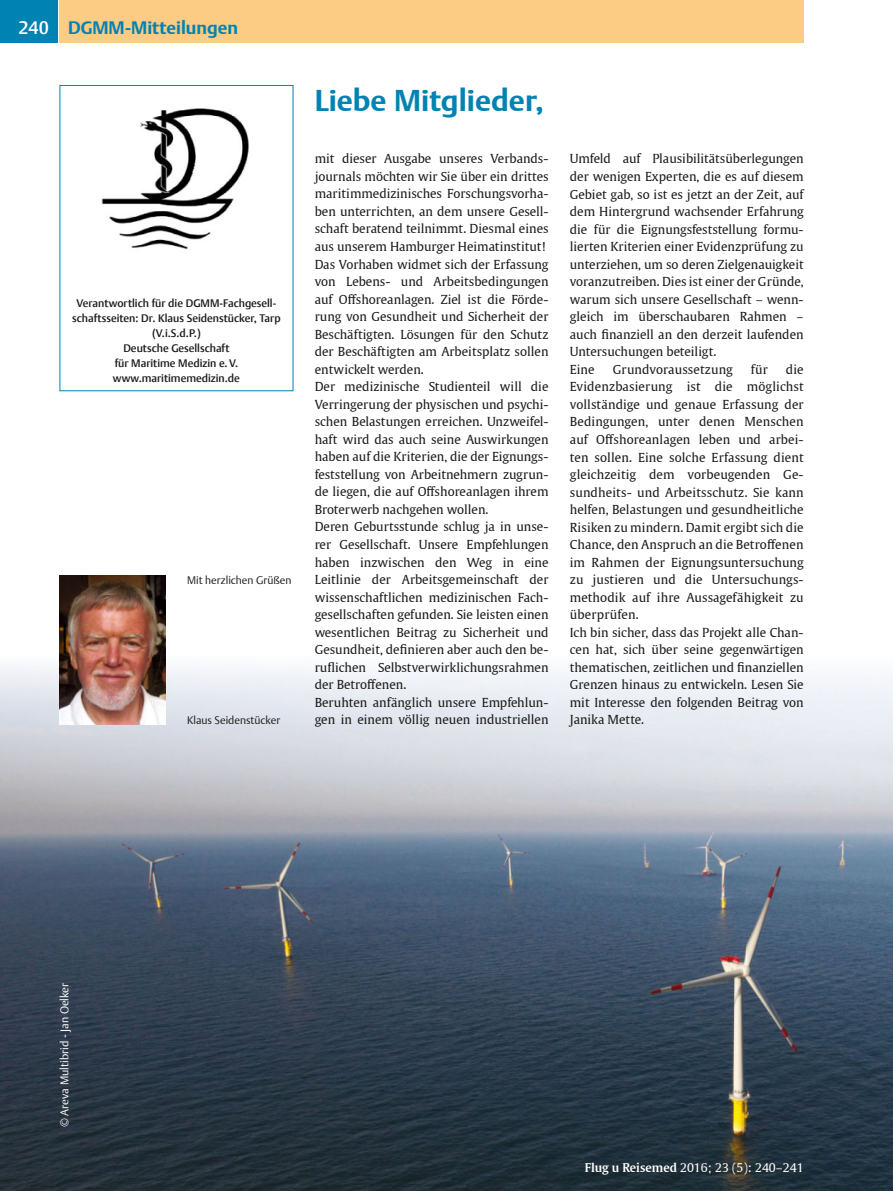
<style>
.page{position:relative;width:893px;height:1191px;background:#fff}
.page>*{position:absolute;margin:0;border:0;box-sizing:border-box;transform-origin:0 0}
.t1{font:700 30px "Thieme Argo 2011";color:#0083b3}
.t2{font:700 18px "Thieme Argo 2011";color:#0083b3}
.t3{font:12.3px/17.5px "Thieme Gulliver 2011";color:#1a1a18}
.t4{font:12px "Thieme Gulliver 2011";color:#fff}
.t5{font:300 11.25px "Thieme Argo 2011";color:#fff}
.t6{font:500 10.8px/15px "Thieme Argo 2011";color:#1a1a18;text-align:center}
.t7{font:300 10.8px "Thieme Argo 2011";color:#1a1a18}
.s1{font-weight:500;color:#fff}
.s2{font-weight:600}
</style>
<div class="page">
<img style="left:0;top:593px;width:893px;height:598px">
<div style="left:60px;top:0;width:744px;height:43px;background:#fccc85"></div>
<div style="left:0;top:0;width:57px;height:43px;background:#0083b3"></div>
<img style="left:60px;top:576px;width:106px;height:148px">
<img style="left:101px;top:109px;width:148px;height:141px">
<h2 class="t2" style="left:18px;top:16px;width:221px"><span class="s1">240</span> DGMM-Mitteilungen</h2>
<p class="t6" style="left:72px;top:295px;width:210px">Verantwortlich für die DGMM-Fachgesell&shy;schaftsseiten: Dr. Klaus Seidenstücker, Tarp (V.i.S.d.P.)<br>Deutsche Gesellschaft<br>für Maritime Medizin e. V. www.maritimemedizin.de</p>
<p class="t7" style="left:187px;top:573px;width:106px">Mit herzlichen Grüßen</p>
<p class="t7" style="left:187px;top:713px;width:95px">Klaus Seidenstücker</p>
<h1 class="t1" style="left:315px;top:80px;width:231px">Liebe Mitglieder,</h1>
<p class="t3" style="left:315px;top:149px;width:235px">mit dieser Ausgabe unseres Verbands&shy;journals möchten wir Sie über ein drittes maritimmedizinisches Forschungsvorha&shy;ben unterrichten, an dem unsere Gesell&shy;schaft beratend teilnimmt. Diesmal eines aus unserem Hamburger Heimatinstitut!<br>Das Vorhaben widmet sich der Erfassung von Lebens- und Arbeitsbedingungen auf Offshoreanlagen. Ziel ist die Förde&shy;rung von Gesundheit und Sicherheit der Beschäftigten. Lösungen für den Schutz der Beschäftigten am Arbeitsplatz sollen entwickelt werden.<br>Der medizinische Studienteil will die Verringerung der physischen und psychi&shy;schen Belastungen erreichen. Unzweifel&shy;haft wird das auch seine Auswirkungen haben auf die Kriterien, die der Eignungs&shy;feststellung von Arbeitnehmern zugrun&shy;de liegen, die auf Offshoreanlagen ihrem Broterwerb nachgehen wollen.<br>Deren Geburtsstunde schlug ja in unse&shy;rer Gesellschaft. Unsere Empfehlungen haben inzwischen den Weg in eine Leitlinie der Arbeitsgemeinschaft der wissenschaftlichen medizinischen Fach&shy;gesellschaften gefunden. Sie leisten einen wesentlichen Beitrag zu Sicherheit und Gesundheit, definieren aber auch den be&shy;ruflichen Selbstverwirklichungsrahmen der Betroffenen.<br>Beruhten anfänglich unsere Empfehlun&shy;gen in einem völlig neuen industriellen</p>
<p class="t3" style="left:570px;top:150px;width:235px">Umfeld auf Plausibilitätsüberlegungen der wenigen Experten, die es auf diesem Gebiet gab, so ist es jetzt an der Zeit, auf dem Hintergrund wachsender Erfahrung die für die Eignungsfeststellung formu&shy;lierten Kriterien einer Evidenzprüfung zu unterziehen, um so deren Zielgenauigkeit voranzutreiben. Dies ist einer der Gründe, warum sich unsere Gesellschaft – wenn&shy;gleich im überschaubaren Rahmen – auch finanziell an den derzeit laufenden Untersuchungen beteiligt.<br>Eine</p>
<p class="t3" style="left:570px;top:360px;width:235px;text-indent:216px">die Evidenzbasierung ist die möglichst vollständige und genaue Erfassung der Bedingungen, unter denen Menschen auf Offshoreanlagen leben und arbei&shy;ten sollen. Eine solche Erfassung dient gleichzeitig dem vorbeugenden Ge&shy;sundheits- und Arbeitsschutz. Sie kann helfen, Belastungen und gesundheitliche Risiken zu mindern. Damit ergibt sich die Chance, den Anspruch an die Betroffenen im Rahmen der Eignungsuntersuchung zu justieren und die Untersuchungs&shy;methodik auf ihre Aussagefähigkeit zu überprüfen.<br>Ich bin sicher, dass das Projekt alle Chan&shy;cen hat, sich über seine gegenwärtigen thematischen, zeitlichen und finanziellen Grenzen hinaus zu entwickeln. Lesen Sie mit Interesse den folgenden Beitrag von Janika Mette.</p>
<p class="t3" style="left:613px;top:360px;width:122px">Grundvoraussetzung</p>
<p class="t3" style="left:751px;top:360px;width:19px">für</p>
<p class="t5" style="left:57px;top:1127px;width:146px;rotate:-90deg">© Areva Multibrid - Jan Oelker</p>
<p class="t4" style="left:585px;top:1158px;width:220px"><span class="s2">Flug u Reisemed</span> 2016 ; 23 ( 5 ): 240–241</p>
</div>
